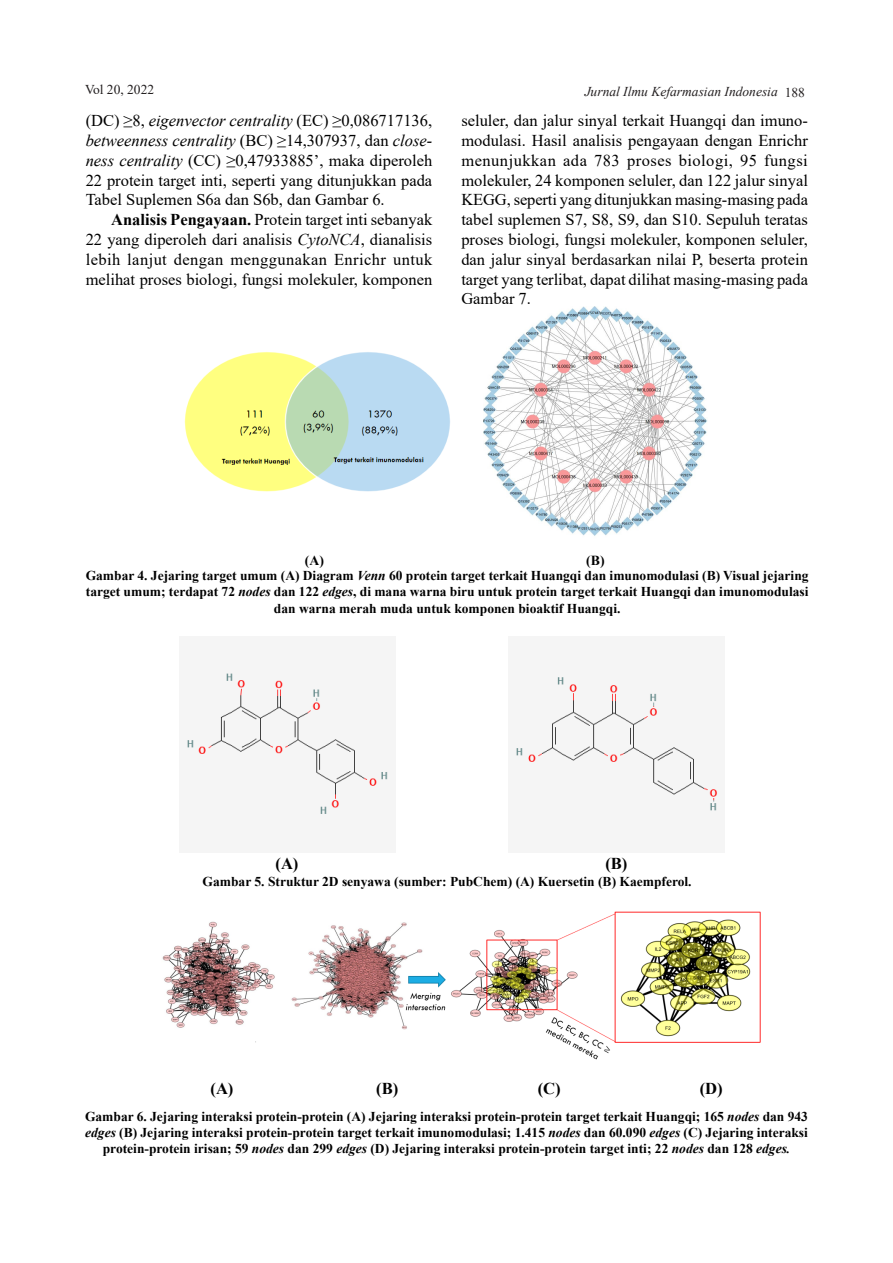
<style>
.page{position:relative;width:893px;height:1263px;background:#fff}
.page>*{position:absolute;margin:0;border:0;box-sizing:border-box;transform-origin:0 0}
.t1{font:16.5px/19.8px "Times New Roman";color:#000;text-align:justify}
.t2{font:700 16.5px "Times New Roman";color:#000}
.t3{font:700 13.8px "Times New Roman";color:#000}
.t4{font:700 13.5px/16.2px "Times New Roman";color:#000;text-align:center}
.t5{font:italic 13.5px "Times New Roman";color:#231f20}
.t6{font:13.5px "Times New Roman";color:#231f20}
.s1{font-style:normal}
.s2{font-style:normal;color:#fff}
.s3{font-style:italic}
.s4{font-weight:700}
</style>
<div class="page">
<img style="left:184px;top:352px;width:266px;height:140px">
<img style="left:483px;top:307px;width:224px;height:229px">
<div style="left:186px;top:673px;width:202px;height:141px;background:#f5f5f5"></div>
<div style="left:515px;top:677px;width:203px;height:134px;background:#f5f5f5"></div>
<img style="left:162px;top:911px;width:599px;height:149px">
<p class="t6" style="left:85px;top:80px;width:71px">Vol 20, 2022</p>
<p class="t5" style="left:585px;top:82px;width:222px">Jurnal Ilmu Kefarmasian Indonesia <span class="s1">188</span><span class="s2">`</span></p>
<p class="t1" style="left:461px;top:110px;width:348px">seluler, dan jalur sinyal terkait Huangqi dan imuno&shy;modulasi. Hasil analisis pengayaan dengan Enrichr menunjukkan ada 783 proses biologi, 95 fungsi molekuler, 24 komponen seluler, dan 122 jalur sinyal KEGG, seperti yang ditunjukkan masing-masing pada tabel suplemen S7, S8, S9, dan S10. Sepuluh teratas proses biologi, fungsi molekuler, komponen seluler, dan jalur sinyal berdasarkan nilai P, beserta protein target yang terlibat, dapat dilihat masing-masing pada Gambar 7.</p>
<p class="t1" style="left:86px;top:110px;width:348px">(DC) ≥8, <span class="s3">eigenvector centrality</span> (EC) ≥0,086717136, <span class="s3">betweenness centrality</span> (BC) ≥14,307937, dan <span class="s3">close&shy;ness centrality</span> (CC) ≥0,47933885’, maka diperoleh 22 protein target inti, seperti yang ditunjukkan pada Tabel Suplemen S6a dan S6b, dan Gambar 6.</p>
<p class="t1" style="left:86px;top:209px;width:348px;text-indent:26px"><span class="s4">Analisis Pengayaan.</span> Protein target inti sebanyak 22 yang diperoleh dari analisis <span class="s3">CytoNCA</span>, dianalisis lebih lanjut dengan menggunakan Enrichr untuk melihat proses biologi, fungsi molekuler, komponen</p>
<p class="t3" style="left:305px;top:550px;width:21px">(A)</p>
<p class="t3" style="left:586px;top:550px;width:20px">(B)</p>
<p class="t4" style="left:86px;top:567px;width:724px">Gambar 4. Jejaring target umum (A) Diagram <span class="s3">Venn</span> 60 protein target terkait Huangqi dan imunomodulasi (B) Visual jejaring target umum; terdapat 72 <span class="s3">nodes</span> dan 122 <span class="s3">edges</span>, di mana warna biru untuk protein target terkait Huangqi dan imunomodulasi dan warna merah muda untuk komponen bioaktif Huangqi.</p>
<p class="t2" style="left:276px;top:851px;width:24px">(A)</p>
<p class="t2" style="left:605px;top:851px;width:24px">(B)</p>
<p class="t4" style="left:203px;top:873px;width:490px">Gambar 5. Struktur 2D senyawa (sumber: PubChem) (A) Kuersetin (B) Kaempferol.</p>
<p class="t2" style="left:211px;top:1076px;width:24px">(A)</p>
<p class="t2" style="left:376px;top:1076px;width:24px">(B)</p>
<p class="t2" style="left:538px;top:1076px;width:24px">(C)</p>
<p class="t2" style="left:700px;top:1076px;width:24px">(D)</p>
<p class="t4" style="left:85px;top:1108px;width:724px">Gambar 6. Jejaring interaksi protein-protein (A) Jejaring interaksi protein-protein target terkait Huangqi; 165 <span class="s3">nodes</span> dan 943 <span class="s3">edges</span> (B) Jejaring interaksi protein-protein target terkait imunomodulasi; 1.415 <span class="s3">nodes</span> dan 60.090 <span class="s3">edges</span> (C) Jejaring interaksi protein-protein irisan; 59 <span class="s3">nodes</span> dan 299 <span class="s3">edges</span> (D) Jejaring interaksi protein-protein target inti; 22 <span class="s3">nodes</span> dan 128 <span class="s3">edges.</span></p>
</div>
